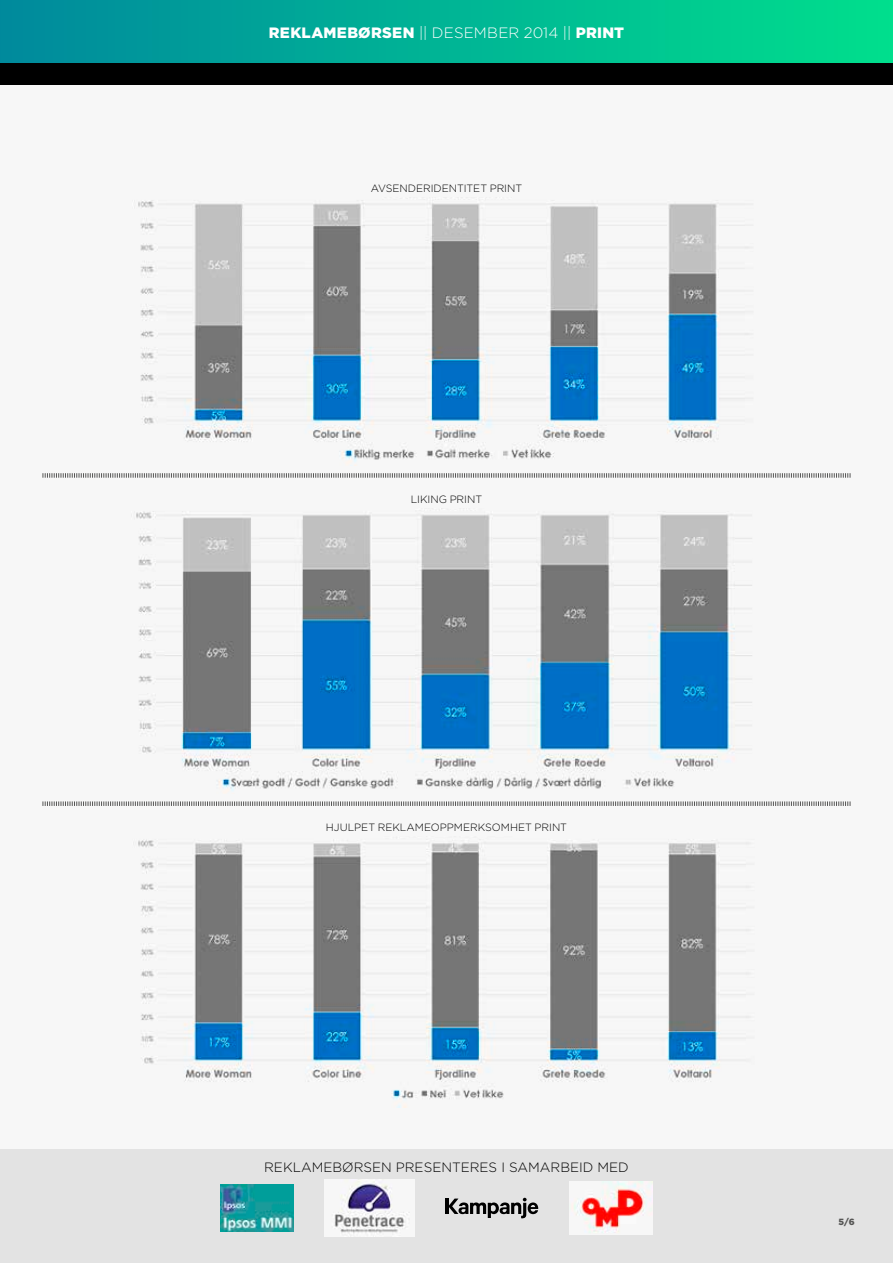
<style>
.page{position:relative;width:893px;height:1263px;background:#fff}
.page>*{position:absolute;margin:0;border:0;box-sizing:border-box;transform-origin:0 0}
.t1{font:900 15px "Gotham";letter-spacing:.02em;color:#fff}
.t2{font:300 13.5px "Gotham";color:#000}
.t3{font:300 10.5px "Gotham";letter-spacing:-.005em;color:#000}
.t4{font:900 9px "Gotham";color:#555554}
.s1{font-weight:300}
</style>
<div class="page">
<div style="left:0;top:1148px;width:893px;height:115px;background:#e3e3e3"></div>
<img style="left:221px;top:1185px;width:72px;height:46px">
<img style="left:569px;top:1181px;width:84px;height:54px">
<img style="left:325px;top:1179px;width:89px;height:58px">
<hr style="left:445px;top:1198px;width:4px;height:16px;background:#000">
<svg style="left:449px;top:1198px;width:89px;height:21px"></svg>
<div style="left:0;top:0;width:893px;height:64px;background:linear-gradient(to right,#008a9d,#00df8d)"></div>
<div style="left:0;top:64px;width:893px;height:21px;background:#000"></div>
<div style="left:0;top:85px;width:893px;height:1063px;background:#f7f7f7"></div>
<img style="left:138px;top:200px;width:611px;height:262px">
<img style="left:136px;top:508px;width:616px;height:283px">
<img style="left:138px;top:840px;width:611px;height:267px">
<svg style="left:42px;top:801px;width:809px;height:5px"></svg>
<svg style="left:42px;top:473px;width:809px;height:5px"></svg>
<h1 class="t1" style="left:269px;top:22px;width:357px">REKLAMEBØRSEN <span class="s1">|| DESEMBER 2014 ||</span> PRINT</h1>
<p class="t3" style="left:371px;top:182px;width:24px">AVSENDERIDEN</p>
<p class="t3" style="left:457px;top:182px;width:64px">TITET PRINT</p>
<p class="t3" style="left:411px;top:492px;width:13px">LIKIN</p>
<p class="t3" style="left:439px;top:492px;width:42px">G PRINT</p>
<p class="t3" style="left:326px;top:820px;width:60px">HJULPET REK</p>
<p class="t3" style="left:400px;top:820px;width:16px">LAME</p>
<p class="t3" style="left:431px;top:820px;width:18px">OPPMERKS</p>
<p class="t3" style="left:492px;top:820px;width:74px">OM HET PRINT</p>
<p class="t2" style="left:264px;top:1159px;width:366px">REKLAMEBØRSEN PRESENTERES I SAMARBEID MED</p>
<p class="t4" style="left:838px;top:1215px;width:18px">5/6</p>
</div>
